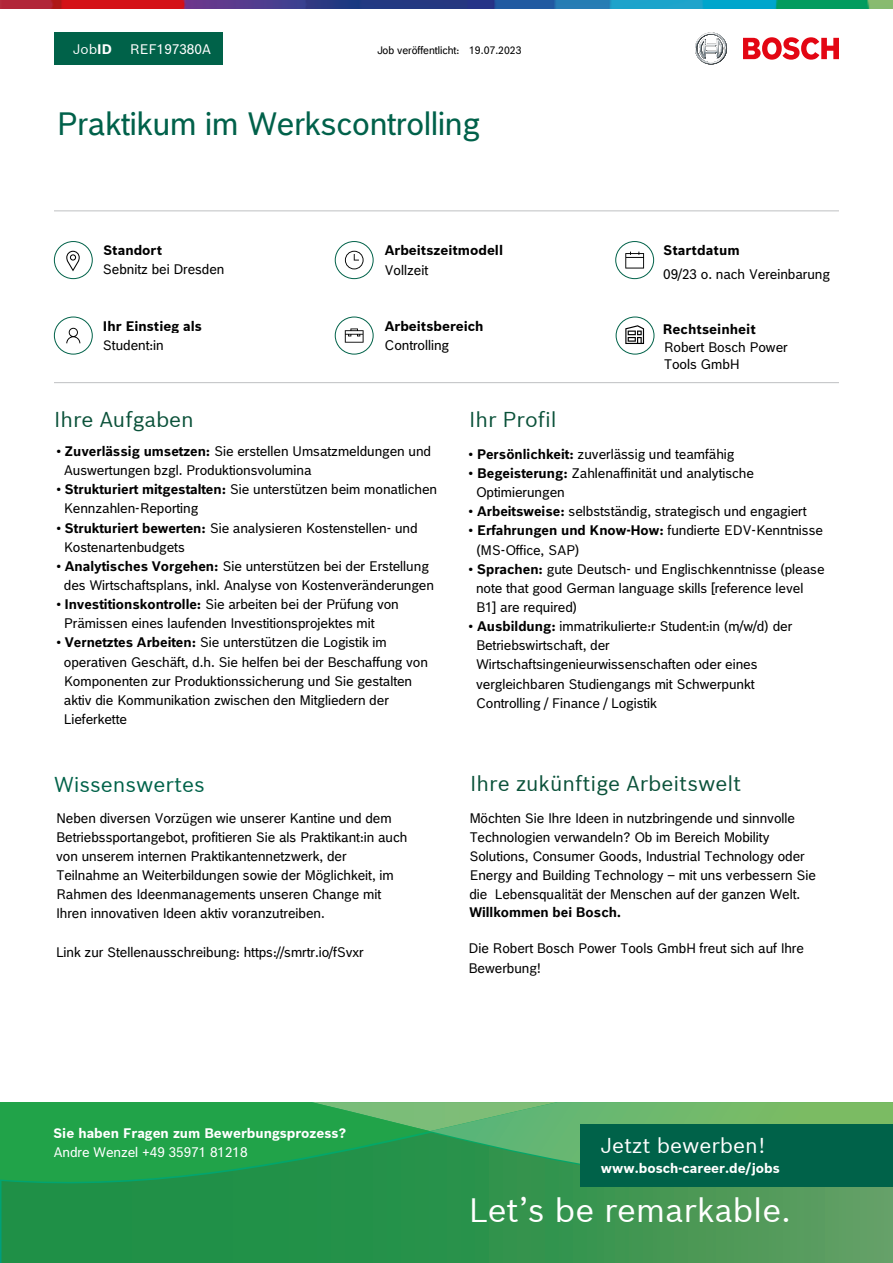
<style>
.page{position:relative;width:893px;height:1263px;background:#fff}
.page>*{position:absolute;margin:0;border:0;box-sizing:border-box;transform-origin:0 0}
.t1{font:33px "Bosch Sans";color:#fff}
.t2{font:31.5px "Bosch Office Sans";color:#00614a}
.t3{font:21px "Bosch Sans";color:#0a5139}
.t4{font:21px "Bosch Sans";color:#0a5139}
.t5{font:21px "Bosch Sans";color:#fff}
.t6{font:21px "Bosch Sans";color:#006249}
.t7{font:13.5px/19.2px "Bosch Office Sans";color:#000}
.t8{font:13.5px/19.2px "Bosch Office Sans";color:#000}
.t9{font:700 13.5px "Bosch Sans";color:#fff}
.t10{font:700 13.5px "Bosch Sans";color:#000}
.t11{font:13.5px "Bosch Office Sans";color:#fff}
.t12{font:700 13.5px "Bosch Sans";color:#000}
.t13{font:700 13.5px "Bosch Office Sans";color:#000}
.t14{font:13.5px "Bosch Sans";color:#fff}
.t15{font:10.5px "Bosch Office Sans";color:#000}
.s1{font-weight:700}
.s2{font-style:inherit}
</style>
<div class="page">
<svg style="left:2px;top:1199px;width:891px;height:64px;background:#33944e"></svg>
<svg style="left:0;top:1102px;width:893px;height:97px;background:#36a153"></svg>
<div style="left:54px;top:32px;width:169px;height:33px;background:#006249"></div>
<div style="left:581px;top:1124px;width:312px;height:62px;background:#006249"></div>
<div style="left:615px;top:241px;width:39px;height:38px;border:1px solid #006249;border-radius:50%"></div>
<div style="left:335px;top:241px;width:38px;height:38px;border:1px solid #006249;border-radius:50%"></div>
<div style="left:54px;top:241px;width:39px;height:38px;border:1px solid #006249;border-radius:50%"></div>
<div style="left:616px;top:317px;width:38px;height:37px;border:1px solid #006249;border-radius:50%"></div>
<div style="left:335px;top:317px;width:38px;height:37px;border:1px solid #006249;border-radius:50%"></div>
<div style="left:54px;top:317px;width:39px;height:37px;border:1px solid #006249;border-radius:50%"></div>
<hr style="left:54px;top:210px;width:785px;height:1px;background:#bfc0c2">
<hr style="left:54px;top:382px;width:785px;height:1px;background:#bfc0c2">
<img style="left:0;top:0;width:893px;height:9px">
<svg style="left:695px;top:32px;width:32px;height:33px"></svg>
<svg style="left:743px;top:37px;width:96px;height:23px"></svg>
<svg style="left:345px;top:328px;width:19px;height:15px"></svg>
<svg style="left:625px;top:252px;width:19px;height:17px"></svg>
<svg style="left:345px;top:251px;width:19px;height:18px"></svg>
<svg style="left:66px;top:328px;width:14px;height:15px"></svg>
<svg style="left:66px;top:251px;width:14px;height:20px"></svg>
<svg style="left:625px;top:325px;width:19px;height:19px"></svg>
<p class="t14" style="left:73px;top:40px;width:40px">Job<span class="s1">ID</span></p>
<p class="t11" style="left:130px;top:37px;width:83px">REF197380A</p>
<p class="t15" style="left:469px;top:42px;width:54px">19<span class="s2">.</span>07<span class="s2">.202</span>3</p>
<p class="t15" style="left:377px;top:42px;width:84px">Job veröffentlicht:</p>
<h2 class="t2" style="left:56px;top:97px;width:425px"><span class="s2">Praktikum i</span>m Werkscontrolling</h2>
<p class="t10" style="left:104px;top:241px;width:60px">Standort</p>
<p class="t8" style="left:103px;top:259px;width:123px">Sebnitz bei Dresden</p>
<p class="t10" style="left:103px;top:317px;width:100px"><span class="s2">Ihr</span> Einstieg als</p>
<p class="t10" style="left:385px;top:241px;width:120px">Arbeitszeitmodell</p>
<p class="t8" style="left:385px;top:260px;width:45px">Vollzeit</p>
<p class="t10" style="left:385px;top:317px;width:100px">Arbeitsbereich</p>
<p class="t8" style="left:103px;top:335px;width:62px">Student<span class="s2">:</span>in</p>
<p class="t7" style="left:385px;top:334px;width:66px">Controlling</p>
<h3 class="t4" style="left:54px;top:405px;width:141px">Ihre Aufgaben</h3>
<h3 class="t4" style="left:469px;top:405px;width:89px">Ihr Profil</h3>
<p class="t12" style="left:663px;top:238px;width:78px">Startdatum</p>
<p class="t8" style="left:663px;top:263px;width:168px">0<span class="s2">9</span>/23 o. nach Vereinbarung</p>
<p class="t12" style="left:663px;top:317px;width:95px">Rechtseinheit</p>
<p class="t8" style="left:664px;top:337px;width:125px;line-height:17.2px">Robert Bosch Power<br>Tools GmbH</p>
<p class="t7" style="left:64px;top:440px;width:369px;text-indent:-8px"><span class="s2">•</span> <span class="s1">Zuverlässig umsetzen:</span> Sie erstellen Umsatzmeldungen und<br>Auswertungen bzgl. Produktionsvolumina</p>
<p class="t7" style="left:64px;top:479px;width:375px;text-indent:-8px"><span class="s2">•</span> <span class="s1">Strukturiert mitgestalten:</span> Sie unterstützen beim monatlichen<br>Kennzahlen-Reporting</p>
<p class="t7" style="left:64px;top:517px;width:355px;text-indent:-8px"><span class="s2">•</span> <span class="s1">Strukturiert bewerten:</span> Sie analysieren Kostenstellen- und<br>Kostenartenbudgets</p>
<p class="t7" style="left:56px;top:555px;width:379px;text-align:center"><span class="s2">•</span> <span class="s1">Analytisches Vorgehen:</span> Sie unterstützen bei der Erstellung des Wirtschaftsplans, inkl. Analyse von Kostenveränderungen</p>
<p class="t7" style="left:64px;top:593px;width:336px;text-indent:-8px"><span class="s2">•</span> <span class="s1">Investitionskontrolle:</span> Sie arbeiten bei der Prüfung von<br>Prämissen eines laufenden Investitionsprojektes mit</p>
<p class="t7" style="left:64px;top:632px;width:365px;text-indent:-8px"><span class="s2">•</span> <span class="s1">Vernetztes Arbeiten:</span> Sie unterstützen die Logistik im operativen Geschäft, d.h. Sie helfen bei der Beschaffung von Komponenten zur Produktionssicherung und Sie gestalten aktiv die Kommunikation zwischen den Mitgliedern der Lieferkette</p>
<h3 class="t6" style="left:54px;top:770px;width:152px">Wissenswertes</h3>
<p class="t8" style="left:56px;top:807px;width:353px">Neben diversen Vorzügen wie unserer Kantine und dem Betriebssportangebot, profitieren Sie als Praktikant<span class="s2">:</span>in auch von unserem internen Praktikantennetzwerk, der Teilnahme an Weiterbildungen sowie der Möglichkeit, im Rahmen des Ideenmanagements unseren Change mit Ihren innovativen Ideen aktiv voranzutreiben.</p>
<p class="t8" style="left:56px;top:941px;width:309px">Link zur Stellenausschreibung: <span class="s2">https://smrtr.io/fSvxr</span></p>
<p class="t7" style="left:469px;top:444px;width:267px">• <span class="s1">Persönlichkeit:</span> zuverlässig und teamfähig</p>
<p class="t7" style="left:476px;top:463px;width:279px;text-indent:-8px">• <span class="s1">Begeisterung:</span> Zahlenaffinität und analytische<br>Optimierungen</p>
<p class="t7" style="left:469px;top:501px;width:339px">• <span class="s1">Arbeitsweise:</span> selbstständig, strategisch und engagiert</p>
<p class="t7" style="left:476px;top:520px;width:348px;text-indent:-8px">• <span class="s1">Erfahrungen und Know-How:</span> fundierte EDV-Kenntnisse (MS-Office, SAP)</p>
<p class="t7" style="left:476px;top:559px;width:350px;text-indent:-8px">• <span class="s1">Sprachen:</span> gute Deutsch- und Englischkenntnisse (please note that good German language skills [reference level<br>B1] are required)</p>
<p class="t7" style="left:476px;top:616px;width:318px;text-indent:-8px">• <span class="s1">Ausbildung:</span> immatrikulierte:r Student:in (m/w/d) der Betriebswirtschaft, der Wirtschaftsingenieurwissenschaften oder eines vergleichbaren Studiengangs mit Schwerpunkt Controlling / Finance / Logistik</p>
<h3 class="t3" style="left:470px;top:769px;width:273px">Ihre zukünftige Arbeitswelt</h3>
<p class="t8" style="left:469px;top:808px;width:348px">Möchten Sie Ihre Ideen in nutzbringende und sinnvolle Technologien verwandeln? Ob im Bereich Mobility Solutions, Consumer Goods, Industrial Technology oder Energy and Building Technology – mit uns verbessern Sie die Lebensqualität der Menschen auf der ganzen Welt.</p>
<p class="t13" style="left:469px;top:902px;width:153px">Willkommen bei Bosch.</p>
<p class="t8" style="left:469px;top:938px;width:337px">Die Robert Bosch Power Tools GmbH freut sich auf Ihre<br>Bewerbung!</p>
<p class="t9" style="left:54px;top:1124px;width:294px">Sie haben Fragen zum Bewerbungsprozess?</p>
<p class="t11" style="left:54px;top:1140px;width:196px">Andre Wenzel +49 35971 81218</p>
<h3 class="t5" style="left:601px;top:1131px;width:166px">Jetzt bewerben!</h3>
<p class="t9" style="left:601px;top:1159px;width:180px">www.bosch-career.de/jobs</p>
<h1 class="t1" style="left:469px;top:1187px;width:324px">Let’s be remarkable.</h1>
</div>
